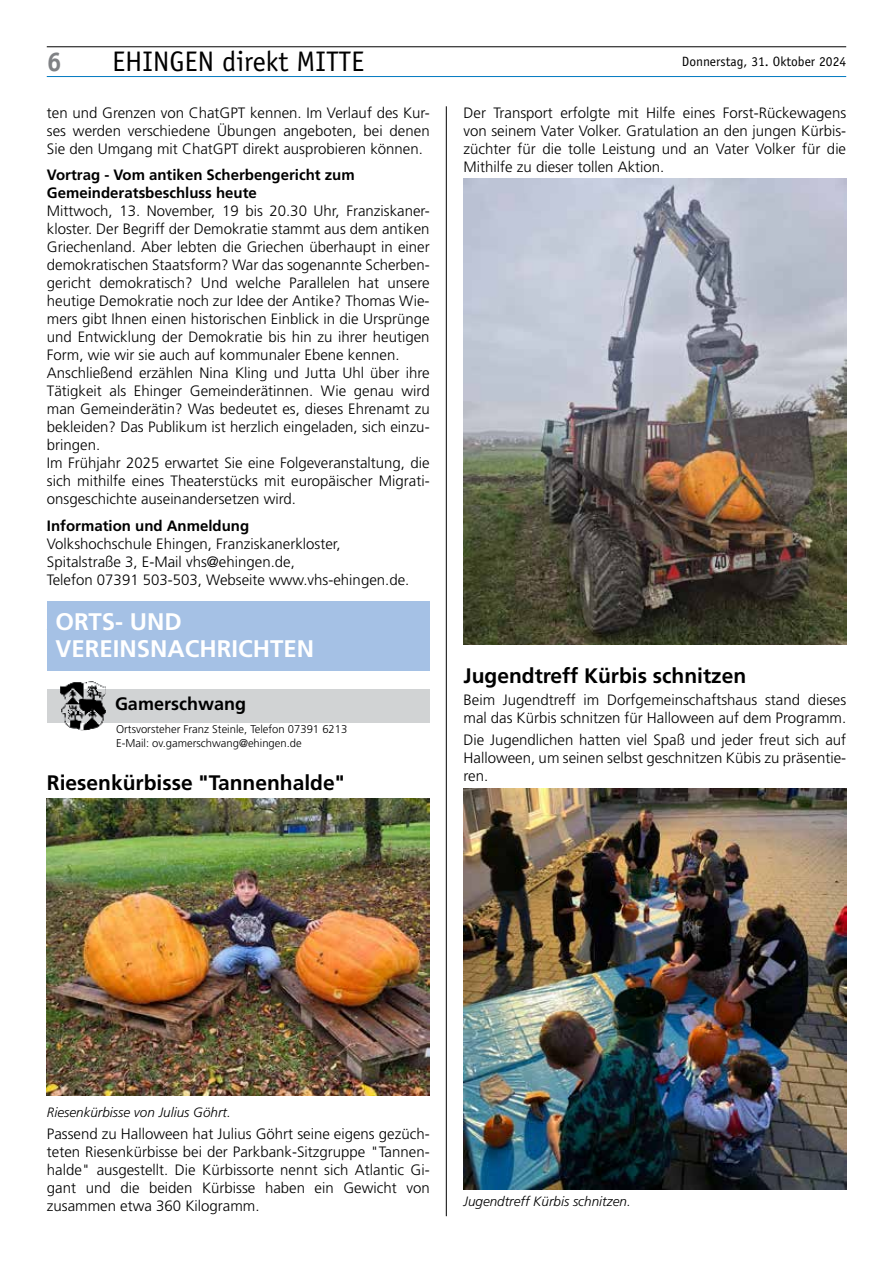
<style>
.page{position:relative;width:893px;height:1263px;background:#fff}
.page>*{position:absolute;margin:0;border:0;box-sizing:border-box;transform-origin:0 0}
.t1{font:28.35px "Officina Sans";color:#000}
.t2{font:700 27px "Officina Sans";color:#808285}
.t3{font:700 24px/27px "Frutiger";color:#fff}
.t4{font:700 21px "Frutiger";color:#000}
.t5{font:700 18px "Frutiger";color:#000}
.t6{font:300 15px/18px "Frutiger";color:#000;text-align:justify}
.t7{font:700 15px/18px "Frutiger";color:#000}
.t8{font:italic 300 13.5px "Frutiger";color:#000}
.t9{font:13.5px "Officina Sans";color:#000}
.t10{font:300 11.25px/13.5px "Frutiger";color:#000}
</style>
<div class="page">
<hr style="left:446px;top:106px;width:1px;height:1110px;background:#000">
<hr style="left:47px;top:47px;width:799px;height:1px;background:#000">
<hr style="left:47px;top:76px;width:799px;height:1px;background:#0079c1">
<div style="left:47px;top:601px;width:383px;height:70px;background:#a5c1e5"></div>
<div style="left:47px;top:689px;width:383px;height:33px;background:#d1d3d4"></div>
<img style="left:60px;top:681px;width:46px;height:49px">
<img style="left:60px;top:689px;width:46px;height:33px">
<img style="left:47px;top:798px;width:383px;height:297px">
<img style="left:463px;top:179px;width:383px;height:466px">
<img style="left:463px;top:789px;width:383px;height:401px">
<h2 class="t2" style="left:47px;top:45px;width:17px">6</h2>
<h1 class="t1" style="left:112px;top:45px;width:254px">EHINGEN direkt MITTE</h1>
<p class="t9" style="left:682px;top:53px;width:166px">Donnerstag, 31. Oktober 2024</p>
<p class="t6" style="left:47px;top:104px;width:384px">ten und Grenzen von ChatGPT kennen. Im Verlauf des Kur&shy;ses werden verschiedene Übungen angeboten, bei denen Sie den Umgang mit ChatGPT direkt ausprobieren können.</p>
<p class="t7" style="left:47px;top:166px;width:309px">Vortrag - Vom antiken Scherbengericht zum<br>Gemeinderatsbeschluss heute</p>
<p class="t6" style="left:47px;top:202px;width:384px;text-align:left">Mittwoch, 13. November, 19 bis 20.30 Uhr, Franziskaner&shy;kloster. Der Begriff der Demokratie stammt aus dem antiken Griechenland. Aber lebten die Griechen überhaupt in einer demokratischen Staatsform? War das sogenannte Scherben&shy;gericht demokratisch? Und welche Parallelen hat unsere heutige Demokratie noch zur Idee der Antike? Thomas Wie&shy;mers gibt Ihnen einen historischen Einblick in die Ursprünge und Entwicklung der Demokratie bis hin zu ihrer heutigen Form, wie wir sie auch auf kommunaler Ebene kennen.<br>Anschließend erzählen Nina Kling und Jutta Uhl über ihre Tätigkeit als Ehinger Gemeinderätinnen. Wie genau wird man Gemeinderätin? Was bedeutet es, dieses Ehrenamt zu bekleiden? Das Publikum ist herzlich eingeladen, sich einzu&shy;bringen.<br>Im Frühjahr 2025 erwartet Sie eine Folgeveranstaltung, die sich mithilfe eines Theaterstücks mit europäischer Migrati&shy;onsgeschichte auseinandersetzen wird.</p>
<p class="t7" style="left:47px;top:516px;width:204px">Information und Anmeldung</p>
<p class="t6" style="left:47px;top:535px;width:364px;text-align:left">Volkshochschule Ehingen, Franziskanerkloster,<br>Spitalstraße 3, E-Mail vhs@ehingen.de,<br>Telefon 07391 503-503, Webseite www.vhs-ehingen.de.</p>
<h3 class="t3" style="left:55px;top:608px;width:260px">ORTS- UND<br>VEREINSNACHRICHTEN</h3>
<p class="t6" style="left:463px;top:104px;width:384px">Der Transport erfolgte mit Hilfe eines Forst-Rückewagens von seinem Vater Volker. Gratulation an den jungen Kürbis&shy;züchter für die tolle Leistung und an Vater Volker für die Mithilfe zu dieser tollen Aktion.</p>
<p class="t5" style="left:115px;top:693px;width:133px">Gamerschwang</p>
<p class="t10" style="left:116px;top:723px;width:233px">Ortsvorsteher Franz Steinle, Telefon 07391 6213<br>E-Mail: ov.gamerschwang@ehingen.de</p>
<h3 class="t4" style="left:47px;top:770px;width:299px">Riesenkürbisse "Tannenhalde"</h3>
<h3 class="t4" style="left:463px;top:663px;width:284px">Jugendtreff Kürbis schnitzen</h3>
<p class="t6" style="left:463px;top:691px;width:384px">Beim Jugendtreff im Dorfgemeinschaftshaus stand dieses mal das Kürbis schnitzen für Halloween auf dem Programm.</p>
<p class="t6" style="left:463px;top:731px;width:384px">Die Jugendlichen hatten viel Spaß und jeder freut sich auf Halloween, um seinen selbst geschnitzen Kübis zu präsentie&shy;ren.</p>
<p class="t8" style="left:47px;top:1104px;width:185px">Riesenkürbisse von Julius Göhrt.</p>
<p class="t6" style="left:47px;top:1125px;width:384px">Passend zu Halloween hat Julius Göhrt seine eigens gezüch&shy;teten Riesenkürbisse bei der Parkbank-Sitzgruppe "Tannen&shy;halde" ausgestellt. Die Kürbissorte nennt sich Atlantic Gi&shy;gant und die beiden Kürbisse haben ein Gewicht von zusammen etwa 360 Kilogramm.</p>
<p class="t8" style="left:463px;top:1193px;width:169px">Jugendtreff Kürbis schnitzen.</p>
</div>
